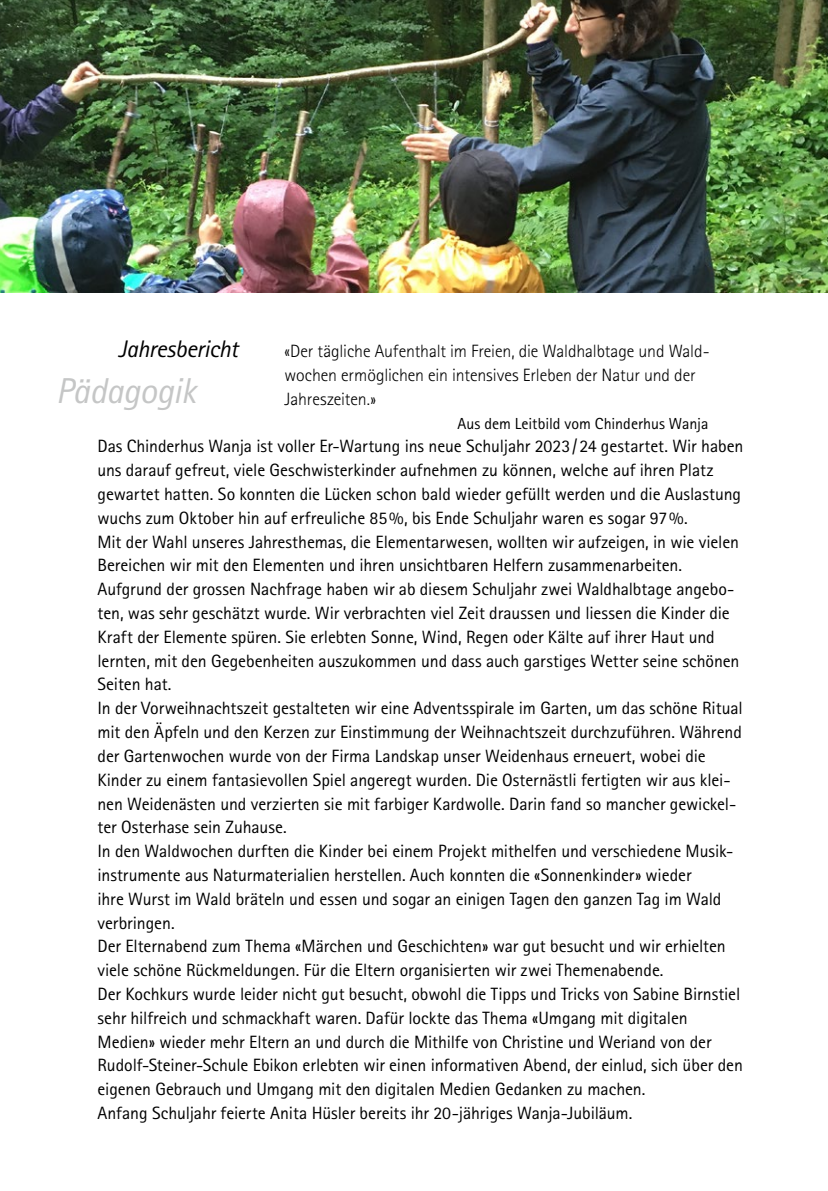
<style>
.page{position:relative;width:828px;height:1191px;background:#fff}
.page>*{position:absolute;margin:0;border:0;box-sizing:border-box;transform-origin:0 0}
.t1{font:36px "Rotis Sans Serif Regular 2";letter-spacing:-.015em;color:#c5c6c6}
.t2{font:24px "Rotis Sans Serif Regular 2";letter-spacing:-.015em;color:#000}
.t3{font:17.8px/23.8px "Rotis Sans Serif";letter-spacing:-.005em;color:#000}
.t4{font:300 17.8px/23.8px "Rotis Sans Serif";letter-spacing:-.005em;color:#000}
.t5{font:16px "Rotis Sans Serif";color:#000}
</style>
<div class="page">
<img style="left:0;top:0;width:827px;height:292px">
<img style="left:827px;top:0;width:1px;height:292px">
<h2 class="t2" style="left:118px;top:335px;width:121px">Jahresbericht</h2>
<h1 class="t1" style="left:56px;top:369px;width:142px">Pädagogik</h1>
<p class="t4" style="left:284px;top:339px;width:427px">«Der tägliche Aufenthalt im Freien, die Waldhalbtage und Wald&shy;wochen ermöglichen ein intensives Erleben der Natur und der<br>Jahreszeiten.»</p>
<p class="t5" style="left:457px;top:414px;width:252px">Aus dem Leitbild vom Chinderhus Wanja</p>
<p class="t3" style="left:97px;top:434px;width:647px">Das Chinderhus Wanja ist voller Er-Wartung ins neue Schuljahr 2023/24 gestartet. Wir haben uns darauf gefreut, viele Geschwisterkinder aufnehmen zu können, welche auf ihren Platz gewartet hatten. So konnten die Lücken schon bald wieder gefüllt werden und die Auslastung wuchs zum Oktober hin auf erfreuliche 85%, bis Ende Schuljahr waren es sogar 97%.<br>Mit der Wahl unseres Jahresthemas, die Elementarwesen, wollten wir aufzeigen, in wie vielen Bereichen wir mit den Elementen und ihren unsichtbaren Helfern zusammenarbeiten.<br>Aufgrund der grossen Nachfrage haben wir ab diesem Schuljahr zwei Waldhalbtage angebo&shy;ten, was sehr geschätzt wurde. Wir verbrachten viel Zeit draussen und liessen die Kinder die Kraft der Elemente spüren. Sie erlebten Sonne, Wind, Regen oder Kälte auf ihrer Haut und lernten, mit den Gegebenheiten auszukommen und dass auch garstiges Wetter seine schönen Seiten hat.<br>In der Vorweihnachtszeit gestalteten wir eine Adventsspirale im Garten, um das schöne Ritual mit den Äpfeln und den Kerzen zur Einstimmung der Weihnachtszeit durchzuführen. Während der Gartenwochen wurde von der Firma Landskap unser Weidenhaus erneuert, wobei die Kinder zu einem fantasievollen Spiel angeregt wurden. Die Osternästli fertigten wir aus klei&shy;nen Weidenästen und verzierten sie mit farbiger Kardwolle. Darin fand so mancher gewickel&shy;ter Osterhase sein Zuhause.<br>In den Waldwochen durften die Kinder bei einem Projekt mithelfen und verschiedene Musik&shy;instrumente aus Naturmaterialien herstellen. Auch konnten die «Sonnenkinder» wieder<br>ihre Wurst im Wald bräteln und essen und sogar an einigen Tagen den ganzen Tag im Wald verbringen.<br>Der Elternabend zum Thema «Märchen und Geschichten» war gut besucht und wir erhielten viele schöne Rückmeldungen. Für die Eltern organisierten wir zwei Themenabende.<br>Der Kochkurs wurde leider nicht gut besucht, obwohl die Tipps und Tricks von Sabine Birnstiel sehr hilfreich und schmackhaft waren. Dafür lockte das Thema «Umgang mit digitalen Medien» wieder mehr Eltern an und durch die Mithilfe von Christine und Weriand von der Rudolf-Steiner-Schule Ebikon erlebten wir einen informativen Abend, der einlud, sich über den eigenen Gebrauch und Umgang mit den digitalen Medien Gedanken zu machen.<br>Anfang Schuljahr feierte Anita Hüsler bereits ihr 20-jähriges Wanja-Jubiläum.</p>
</div>
